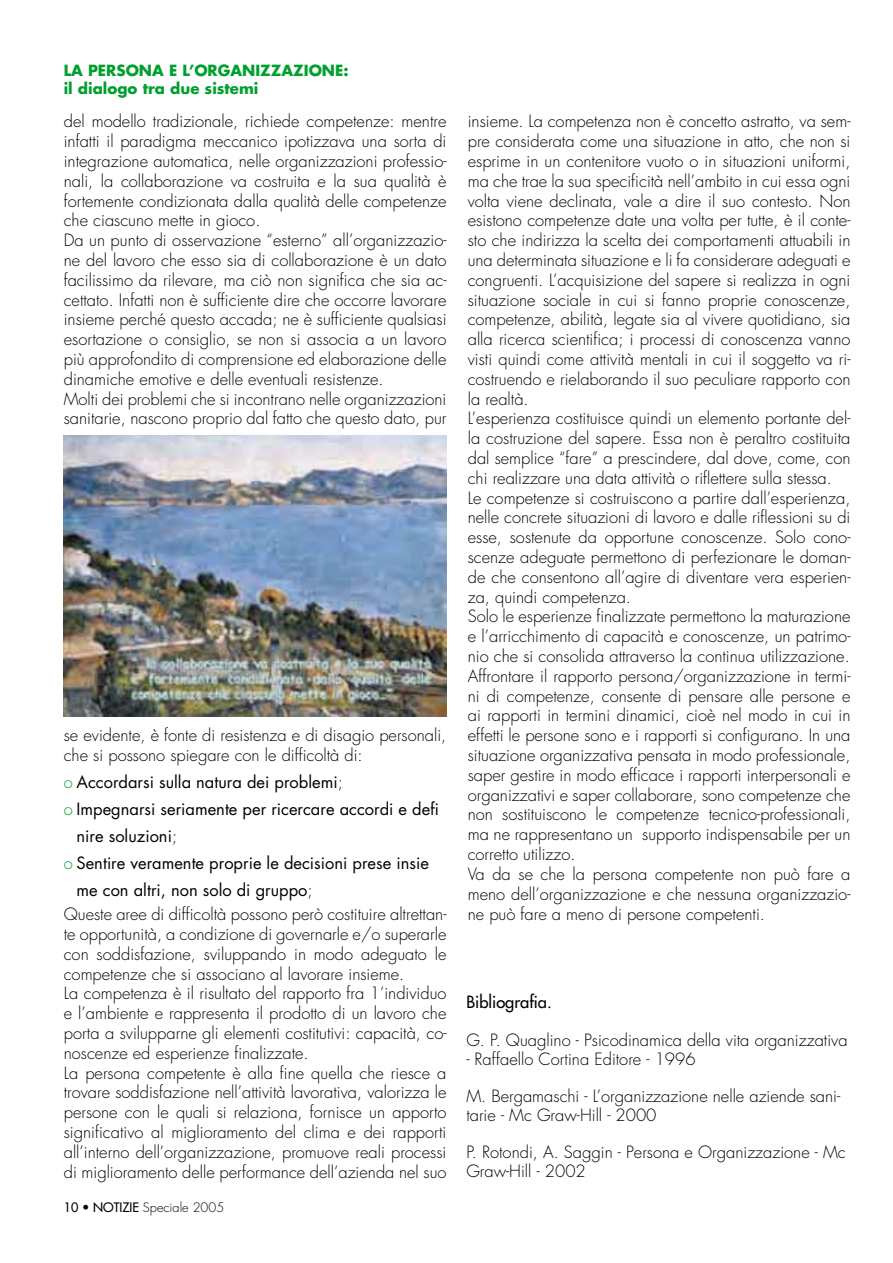
<style>
.page{position:relative;width:893px;height:1263px;background:#fff}
.page>*{position:absolute;margin:0;border:0;box-sizing:border-box;transform-origin:0 0}
.t1{font:300 16.5px/19.8px "Futura";color:#000}
.t2{font:16.5px "Futura";color:#000}
.t3{font:16.5px "Futura";color:#000}
.t4{font:700 15px/18px "Futura";color:#00a02e}
.t5{font:300 12.75px "Futura";color:#000}
.s1{font-weight:300;color:#00a02e}
.s2{font-weight:300}
.s3{font-weight:400}
</style>
<div class="page">
<img style="left:64px;top:435px;width:383px;height:282px">
<p class="t4" style="left:64px;top:61px;width:286px">LA PERSONA E L’ORGANIZZAZIONE: il dialogo tra due sistemi</p>
<p class="t1" style="left:64px;top:112px;width:384px">del modello tradizionale, richiede competenze: mentre infatti il paradigma meccanico ipotizzava una sorta di integrazione automatica, nelle organizzazioni professio&shy;nali, la collaborazione va costruita e la sua qualità è fortemente condizionata dalla qualità delle competenze che ciascuno mette in gioco.<br>Da un punto di osservazione “esterno” all’organizzazio&shy;ne del lavoro che esso sia di collaborazione è un dato facilissimo da rilevare, ma ciò non significa che sia ac&shy;cettato. Infatti non è sufficiente dire che occorre lavorare insieme perché questo accada; ne è sufficiente qualsiasi esortazione o consiglio, se non si associa a un lavoro più approfondito di comprensione ed elaborazione delle dinamiche emotive e delle eventuali resistenze.<br>Molti dei problemi che si incontrano nelle organizzazioni sanitarie, nascono proprio dal fatto che questo dato, pur</p>
<p class="t1" style="left:64px;top:726px;width:384px">se evidente, è fonte di resistenza e di disagio personali, che si possono spiegare con le difficoltà di:</p>
<p class="t2" style="left:64px;top:771px;width:280px"><span class="s1">o</span> Accordarsi sulla natura dei problemi<span class="s2">;</span></p>
<p class="t2" style="left:64px;top:798px;width:377px"><span class="s1">o</span> Impegnarsi seriamente per ricercare accordi e defi</p>
<p class="t2" style="left:77px;top:825px;width:102px">nire soluzioni<span class="s2">;</span></p>
<p class="t2" style="left:64px;top:852px;width:367px"><span class="s1">o</span> Sentire veramente proprie le decisioni prese insie</p>
<p class="t2" style="left:77px;top:879px;width:238px">me con altri, non solo di gruppo<span class="s2">;</span></p>
<p class="t1" style="left:64px;top:905px;width:384px">Queste aree di difficoltà possono però costituire altrettan&shy;te opportunità, a condizione di governarle e/o superarle con soddisfazione, sviluppando in modo adeguato le competenze che si associano al lavorare insieme.<br>La competenza è il risultato del rapporto fra 1’individuo e l’ambiente e rappresenta il prodotto di un lavoro che porta a svilupparne gli elementi costitutivi: capacità, co&shy;noscenze ed esperienze finalizzate.<br>La persona competente è alla fine quella che riesce a trovare soddisfazione nell’attività lavorativa, valorizza le persone con le quali si relaziona, fornisce un apporto significativo al miglioramento del clima e dei rapporti all’interno dell’organizzazione, promuove reali processi di miglioramento delle performance dell’azienda nel suo</p>
<p class="t5" style="left:64px;top:1199px;width:162px"><span class="s3">10 • NOTIZIE</span> Speciale 2005</p>
<p class="t1" style="left:468px;top:112px;width:384px">insieme. La competenza non è concetto astratto, va sem&shy;pre considerata come una situazione in atto, che non si esprime in un contenitore vuoto o in situazioni uniformi, ma che trae la sua specificità nell’ambito in cui essa ogni volta viene declinata, vale a dire il suo contesto. Non esistono competenze date una volta per tutte, è il conte&shy;sto che indirizza la scelta dei comportamenti attuabili in una determinata situazione e li fa considerare adeguati e congruenti. L’acquisizione del sapere si realizza in ogni situazione sociale in cui si fanno proprie conoscenze, competenze, abilità, legate sia al vivere quotidiano, sia alla ricerca scientifica; i processi di conoscenza vanno visti quindi come attività mentali in cui il soggetto va ri&shy;costruendo e rielaborando il suo peculiare rapporto con la realtà.<br>L’esperienza costituisce quindi un elemento portante del&shy;la costruzione del sapere. Essa non è peraltro costituita dal semplice “fare” a prescindere, dal dove, come, con chi realizzare una data attività o riflettere sulla stessa.<br>Le competenze si costruiscono a partire dall’esperienza, nelle concrete situazioni di lavoro e dalle riflessioni su di esse, sostenute da opportune conoscenze. Solo cono&shy;scenze adeguate permettono di perfezionare le doman&shy;de che consentono all’agire di diventare vera esperien&shy;za, quindi competenza.<br>Solo le esperienze finalizzate permettono la maturazione e l’arricchimento di capacità e conoscenze, un patrimo&shy;nio che si consolida attraverso la continua utilizzazione.<br>Affrontare il rapporto persona/organizzazione in termi&shy;ni di competenze, consente di pensare alle persone e ai rapporti in termini dinamici, cioè nel modo in cui in effetti le persone sono e i rapporti si configurano. In una situazione organizzativa pensata in modo professionale, saper gestire in modo efficace i rapporti interpersonali e organizzativi e saper collaborare, sono competenze che non sostituiscono le competenze tecnico-professionali, ma ne rappresentano un supporto indispensabile per un corretto utilizzo.<br>Va da se che la persona competente non può fare a meno dell’organizzazione e che nessuna organizzazio&shy;ne può fare a meno di persone competenti.</p>
<p class="t3" style="left:466px;top:992px;width:87px">Bibliografia.</p>
<p class="t1" style="left:466px;top:1030px;width:383px">G. P. Quaglino - Psicodinamica della vita organizzativa</p>
<p class="t1" style="left:466px;top:1049px;width:231px">- Raffaello Cortina Editore - 1996</p>
<p class="t1" style="left:466px;top:1087px;width:375px;line-height:18.8px">M. Bergamaschi - L’organizzazione nelle aziende sani&shy;tarie - Mc Graw-Hill - 2000</p>
<p class="t1" style="left:466px;top:1143px;width:381px;line-height:18.8px">P. Rotondi, A. Saggin - Persona e Organizzazione - Mc<br>Graw-Hill - 2002</p>
</div>
